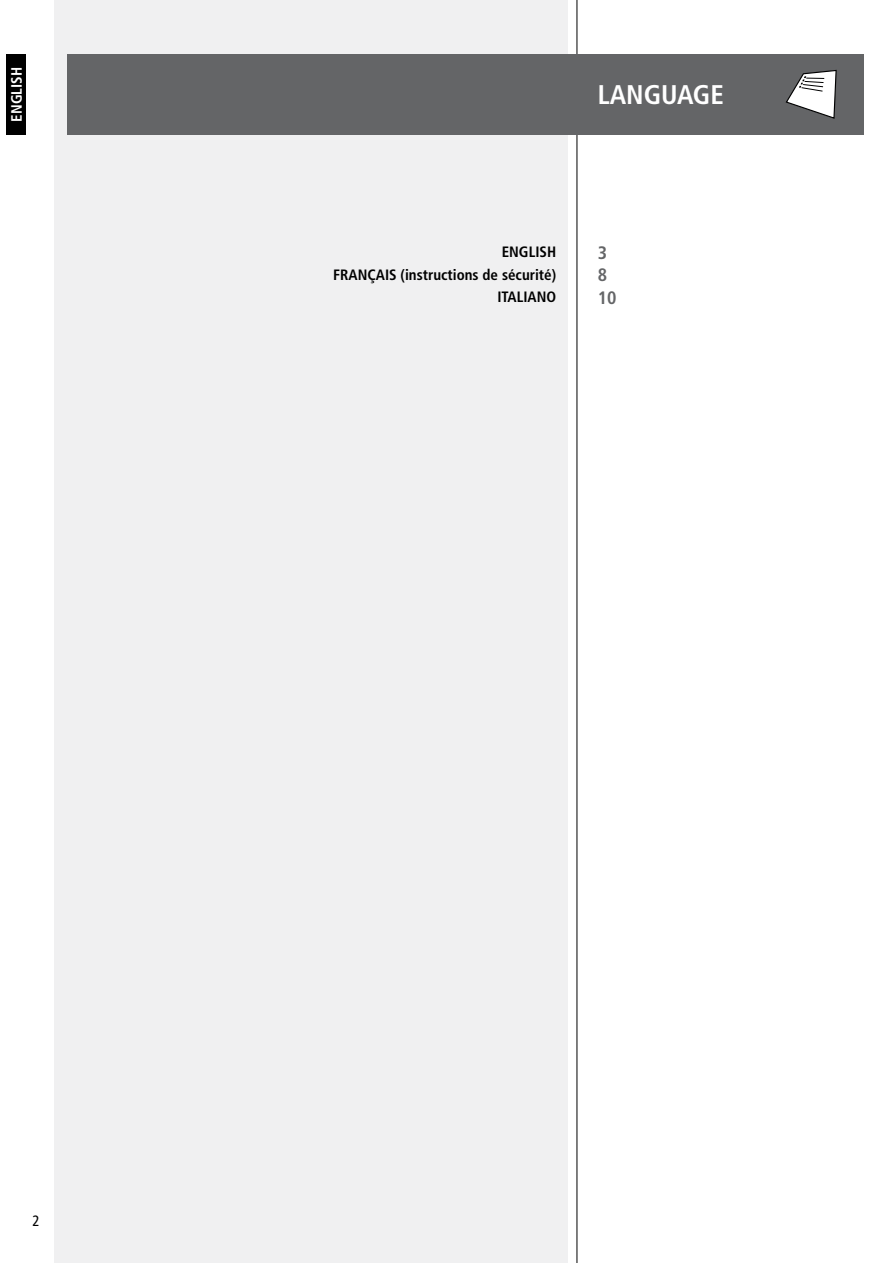
<style>
.page{position:relative;width:893px;height:1263px;background:#fff}
.page>*{position:absolute;margin:0;border:0;box-sizing:border-box;transform-origin:0 0}
.t1{font:700 condensed 27px "Frutiger LT Std";color:#fff}
.t2{font:700 condensed 18px/22.5px "Frutiger LT Std";color:#646567}
.t3{font:700 condensed 15px/22.5px "Frutiger LT Std";color:#000;text-align:right}
.t4{font:700 condensed 15px "Frutiger LT Std";color:#fff}
.t5{font:condensed 15px "Frutiger LT Std";color:#000}
</style>
<div class="page">
<div style="left:54px;top:0;width:514px;height:1263px;background:#f0f0f1"></div>
<hr style="left:577px;top:0;width:1px;height:1263px;background:#000">
<div style="left:6px;top:54px;width:20px;height:81px;background:#000"></div>
<div style="left:67px;top:54px;width:797px;height:81px;background:#646567"></div>
<svg style="left:785px;top:69px;width:52px;height:50px"></svg>
<p class="t4" style="left:8px;top:122px;width:56px;rotate:-90deg">ENGLISH</p>
<h1 class="t1" style="left:598px;top:79px;width:128px">LANGUAGE</h1>
<p class="t3" style="left:333px;top:241px;width:224px">ENGLISH<br>FRANÇAIS (instructions de sécurité)<br>ITALIANO</p>
<p class="t2" style="left:598px;top:241px;width:20px">3<br>8<br>10</p>
<p class="t5" style="left:33px;top:1211px;width:9px">2</p>
</div>
